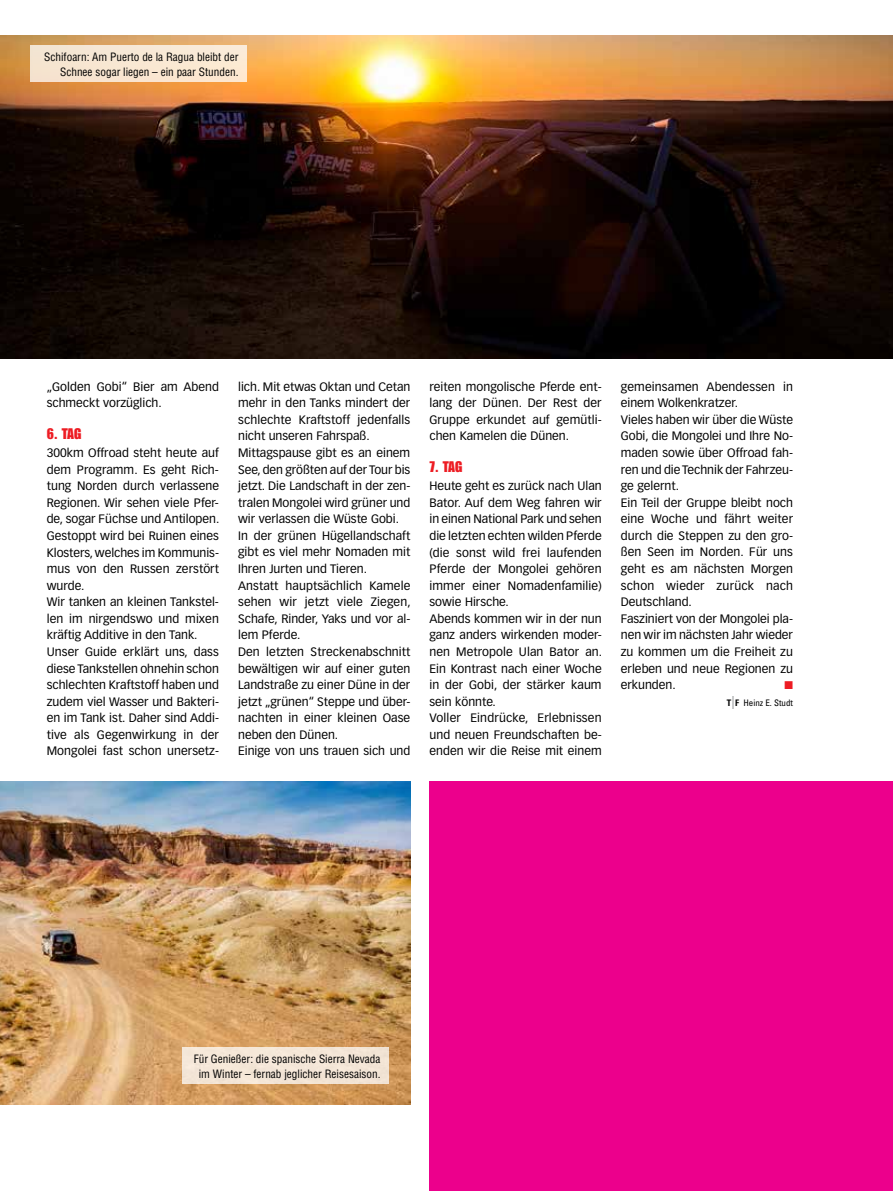
<style>
.page{position:relative;width:893px;height:1191px;background:#fff}
.page>*{position:absolute;margin:0;border:0;box-sizing:border-box;transform-origin:0 0}
.t1{font:15px "Impact";letter-spacing:-.02em;color:#ed1c23}
.t2{font:12px/16.5px "Vectora LH";color:#000}
.t3{font:condensed 11.25px/15px "Helvetica";color:#000;text-align:right}
.t4{font:11.25px "Zapf Dingbats";color:#ed1c23}
.t5{font:condensed 9px "Univers";color:#000}
.s1{font-weight:700}
.s2{font-weight:300;font-size:18px;color:#939598}
</style>
<div class="page">
<img style="left:0;top:35px;width:893px;height:323px">
<img style="left:0;top:781px;width:410px;height:323px">
<div style="left:30px;top:46px;width:217px;height:36px;background:#f8e7d2"></div>
<div style="left:183px;top:1047px;width:206px;height:37px;background:#f4e6d7"></div>
<div style="left:429px;top:781px;width:464px;height:410px;background:#ec008c"></div>
<p class="t3" style="left:44px;top:49px;width:196px">Schifoarn: Am Puerto de la Ragua bleibt der<br>Schnee sogar liegen – ein paar Stunden.</p>
<p class="t2" style="left:47px;top:378px;width:174px">„Golden Gobi“ Bier am Abend schmeckt vorzüglich.</p>
<p class="t1" style="left:47px;top:425px;width:36px">6. TAG</p>
<p class="t2" style="left:47px;top:444px;width:174px">300km Offroad steht heute auf dem Programm. Es geht Rich&shy;tung Norden durch verlassene<br>Regionen. Wir sehen viele Pfer&shy;de, sogar Füchse und Antilopen.<br>Gestoppt wird bei Ruinen eines<br>Klosters, welches im Kommunis&shy;mus von den Russen zerstört wurde.<br>Wir tanken an kleinen Tankstel&shy;len im nirgendswo und mixen kräftig Additive in den Tank.<br>Unser Guide erklärt uns, dass diese Tankstellen ohnehin schon schlechten Kraftstoff haben und zudem viel Wasser und Bakteri&shy;en im Tank ist. Daher sind Addi&shy;tive als Gegenwirkung in der<br>Mongolei fast schon unersetz-</p>
<p class="t2" style="left:238px;top:378px;width:174px">lich. Mit etwas Oktan und Cetan mehr in den Tanks mindert der schlechte Kraftstoff jedenfalls nicht unseren Fahrspaß.<br>Mittagspause gibt es an einem<br>See, den größten auf der Tour bis jetzt. Die Landschaft in der zen&shy;tralen Mongolei wird grüner und wir verlassen die Wüste Gobi.<br>In der grünen Hügellandschaft gibt es viel mehr Nomaden mit<br>Ihren Jurten und Tieren.<br>Anstatt hauptsächlich Kamele sehen wir jetzt viele Ziegen,<br>Schafe, Rinder, Yaks und vor al&shy;lem Pferde.<br>Den letzten Streckenabschnitt bewältigen wir auf einer guten<br>Landstraße zu einer Düne in der jetzt „grünen“ Steppe und über&shy;nachten in einer kleinen Oase neben den Dünen.<br>Einige von uns trauen sich und</p>
<p class="t2" style="left:429px;top:378px;width:174px;text-align:justify">reiten mongolische Pferde ent&shy;lang der Dünen. Der Rest der Gruppe erkundet auf gemütli&shy;chen Kamelen die Dünen.</p>
<p class="t1" style="left:429px;top:458px;width:34px">7. TAG</p>
<p class="t2" style="left:429px;top:478px;width:174px">Heute geht es zurück nach Ulan<br>Bator. Auf dem Weg fahren wir in einen National Park und sehen die letzten echten wilden Pferde (die sonst wild frei laufenden<br>Pferde der Mongolei gehören immer einer Nomadenfamilie) sowie Hirsche.<br>Abends kommen wir in der nun ganz anders wirkenden moder&shy;nen Metropole Ulan Bator an.<br>Ein Kontrast nach einer Woche in der Gobi, der stärker kaum sein könnte.<br>Voller Eindrücke, Erlebnissen und neuen Freundschaften be&shy;enden wir die Reise mit einem</p>
<p class="t2" style="left:621px;top:378px;width:174px">gemeinsamen Abendessen in einem Wolkenkratzer.<br>Vieles haben wir über die Wüste<br>Gobi, die Mongolei und Ihre No&shy;maden sowie über Offroad fah&shy;ren und die Technik der Fahrzeu&shy;ge gelernt.<br>Ein Teil der Gruppe bleibt noch eine Woche und fährt weiter durch die Steppen zu den gro&shy;ßen Seen im Norden. Für uns geht es am nächsten Morgen schon wieder zurück nach<br>Deutschland.<br>Fasziniert von der Mongolei pla&shy;nen wir im nächsten Jahr wieder zu kommen um die Freiheit zu erleben und neue Regionen zu erkunden.</p>
<p class="t4" style="left:784px;top:680px;width:10px">■</p>
<p class="t5" style="left:727px;top:697px;width:68px"><span class="s1">T</span><span class="s2">|</span><span class="s1">F</span> Heinz E. Studt</p>
<p class="t3" style="left:194px;top:1051px;width:188px;text-align:center">Für Genießer: die spanische Sierra Nevada im Winter – fernab jeglicher Reisesaison.</p>
</div>
